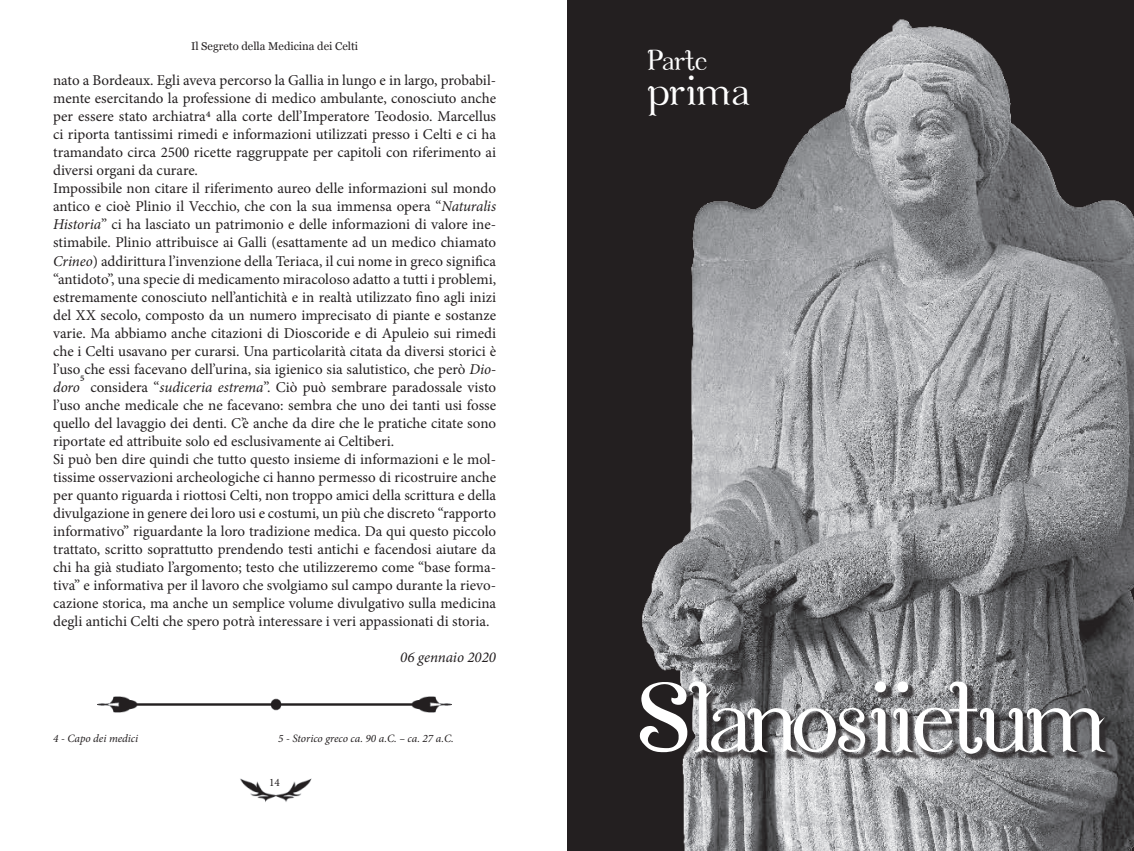
<style>
.page{position:relative;width:1134px;height:851px;background:#fff}
.page>*{position:absolute;margin:0;border:0;box-sizing:border-box;transform-origin:0 0}
.t1{font:100.62px "Cosmic Love";letter-spacing:-.05em;color:#fff}
.t2{font:42px "Cosmic Love";color:#fff}
.t3{font:28.75px "Cosmic Love";letter-spacing:-.015em;color:#fff}
.t4{font:15px/18px "Minion Pro";color:#231f20}
.t5{font:italic 15px "Minion Pro";color:#231f20}
.t6{font:italic 11.25px "Minion Pro";letter-spacing:-.005em;color:#231f20}
.t7{font:11.25px "Vani";color:#231f20}
.t8{font:11.25px "Minion Pro";color:#231f20}
.s1{font-style:italic}
</style>
<div class="page">
<img style="left:240px;top:778px;width:72px;height:24px">
<div style="left:567px;top:0;width:567px;height:850px;background:#231f20"></div>
<img style="left:97px;top:696px;width:355px;height:16px">
<img style="left:642px;top:19px;width:492px;height:831px">
<div style="left:642px;top:682px;width:472px;height:79px;background:#231f20;opacity:.75"></div>
<div style="left:649px;top:51px;width:104px;height:68px;background:#231f20"></div>
<p class="t7" style="left:191px;top:39px;width:169px">Il Segreto della Medicina dei Celti</p>
<p class="t4" style="left:53px;top:72px;width:444px">nato a Bordeaux. Egli aveva percorso la Gallia in lungo e in largo, probabil&shy;mente esercitando la professione di medico ambulante, conosciuto anche per essere stato archiatra4 alla corte dell’Imperatore Teodosio. Marcellus ci riporta tantissimi rimedi e informazioni utilizzati presso i Celti e ci ha tramandato circa 2500 ricette raggruppate per capitoli con riferimento ai diversi organi da curare.<br>Impossibile non citare il riferimento aureo delle informazioni sul mondo antico e cioè Plinio il Vecchio, che con la sua immensa opera “<span class="s1">Naturalis Historia</span>” ci ha lasciato un patrimonio e delle informazioni di valore ine&shy;stimabile. Plinio attribuisce ai Galli (esattamente ad un medico chiamato <span class="s1">Crineo</span>) addirittura l’invenzione della Teriaca, il cui nome in greco significa “antidoto”, una specie di medicamento miracoloso adatto a tutti i problemi, estremamente conosciuto nell’antichità e in realtà utilizzato fino agli inizi del XX secolo, composto da un numero imprecisato di piante e sostanze varie. Ma abbiamo anche citazioni di Dioscoride e di Apuleio sui rimedi che i Celti usavano per curarsi. Una particolarità citata da diversi storici è l’uso che essi facevano dell’urina, sia igienico sia salutistico, che però <span class="s1">Dio&shy;doro</span>5 considera “<span class="s1">sudiceria estrema</span>”. Ciò può sembrare paradossale visto l’uso anche medicale che ne facevano: sembra che uno dei tanti usi fosse quello del lavaggio dei denti. C’è anche da dire che le pratiche citate sono riportate ed attribuite solo ed esclusivamente ai Celtiberi.<br>Si può ben dire quindi che tutto questo insieme di informazioni e le mol&shy;tissime osservazioni archeologiche ci hanno permesso di ricostruire anche per quanto riguarda i riottosi Celti, non troppo amici della scrittura e della divulgazione in genere dei loro usi e costumi, un più che discreto “rapporto informativo” riguardante la loro tradizione medica. Da qui questo piccolo trattato, scritto soprattutto prendendo testi antichi e facendosi aiutare da chi ha già studiato l’argomento; testo che utilizzeremo come “base forma&shy;tiva” e informativa per il lavoro che svolgiamo sul campo durante la rievo&shy;cazione storica, ma anche un semplice volume divulgativo sulla medicina degli antichi Celti che spero potrà interessare i veri appassionati di storia.</p>
<p class="t5" style="left:400px;top:646px;width:97px">06 gennaio 2020</p>
<p class="t6" style="left:53px;top:730px;width:87px">4 - Capo dei medici</p>
<p class="t6" style="left:278px;top:730px;width:177px">5 - Storico greco ca. 90 a.C. – ca. 27 a.C.</p>
<p class="t8" style="left:269px;top:774px;width:12px">14</p>
<h3 class="t3" style="left:647px;top:48px;width:62px">Parte</h3>
<h2 class="t2" style="left:647px;top:73px;width:103px">prima</h2>
<h1 class="t1" style="left:633px;top:676px;width:476px">Slanosiietum</h1>
</div>
